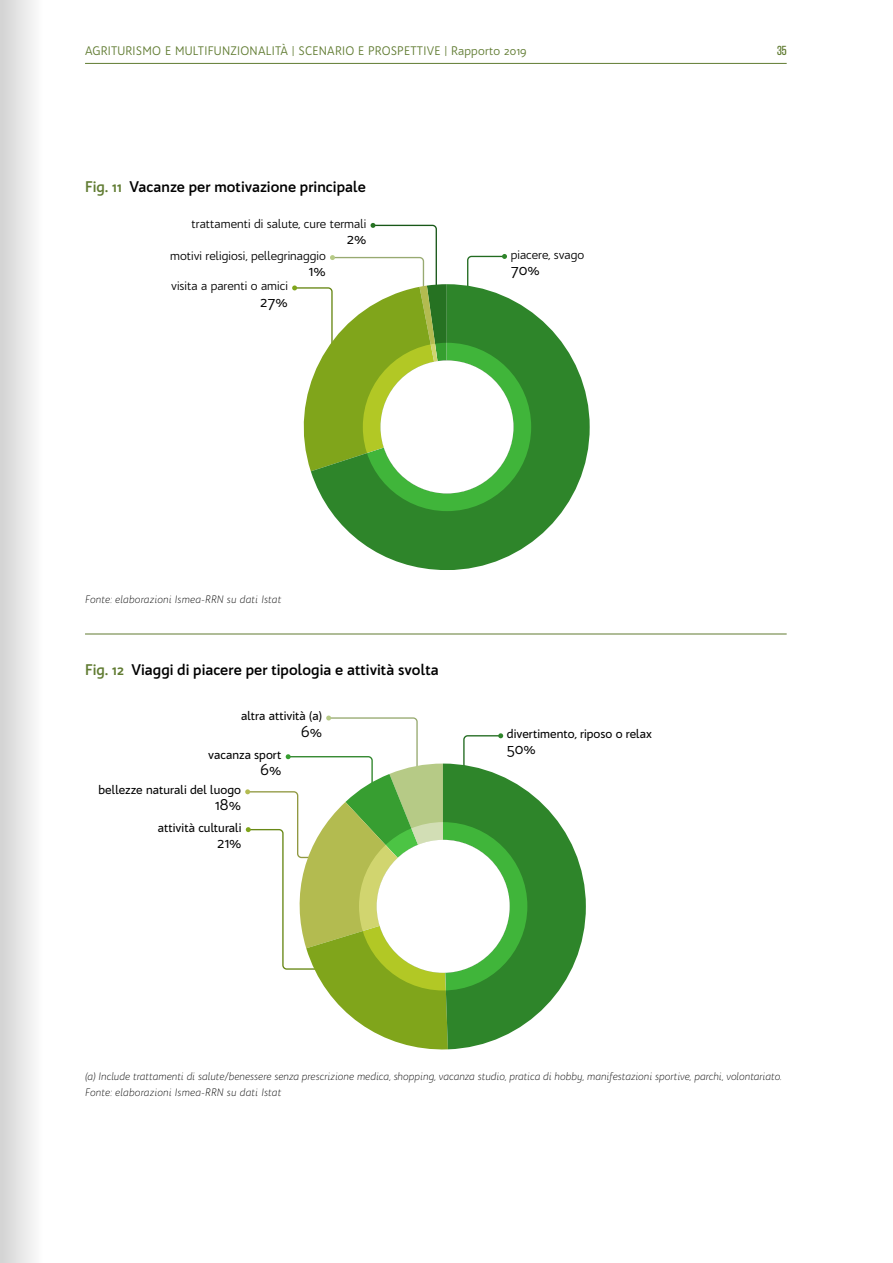
<style>
.page{position:relative;width:893px;height:1263px;background:#fff}
.page>*{position:absolute;margin:0;border:0;box-sizing:border-box;transform-origin:0 0}
.t1{font:16.2px "Bw Quinta Pro";color:#000}
.t2{font:700 15px "Bw Quinta Pro";color:#000}
.t3{font:500 13.5px "Giorgio Sans";color:#607b31}
.t4{font:12.15px "Bw Quinta Pro";color:#000}
.t5{font:500 12.15px "Bw Quinta Pro";color:#000}
.t6{font:12px "Bw Quinta Pro";letter-spacing:.02em;color:#607b31}
.t7{font:italic 300 10.5px/16.2px "Bw Quinta Pro";color:#000}
.s1{color:#607b31}
</style>
<div class="page">
<hr style="left:85px;top:63px;width:702px;height:1px;background:#607b31">
<hr style="left:85px;top:634px;width:702px;height:1px;background:#607b31">
<svg style="left:467px;top:254px;width:40px;height:30px"></svg>
<svg style="left:292px;top:223px;width:145px;height:248px"></svg>
<svg style="left:311px;top:284px;width:279px;height:286px;fill:#2e852a"></svg>
<svg style="left:363px;top:343px;width:168px;height:168px"></svg>
<svg style="left:245px;top:715px;width:341px;height:335px"></svg>
<svg style="left:359px;top:822px;width:168px;height:168px"></svg>
<div style="left:0;top:0;width:43px;height:1263px;background:linear-gradient(to right,#d2d2d2,#fefefe)"></div>
<p class="t6" style="left:85px;top:43px;width:443px">AGRITURISMO E MULTIFUNZIONALITÀ | SCENARIO E PROSPETTIVE | Rapporto 2019</p>
<p class="t3" style="left:777px;top:44px;width:11px">35</p>
<h2 class="t2" style="left:85px;top:177px;width:282px"><span class="s1">Fig. 11</span> Vacanze per motivazione principale</h2>
<p class="t4" style="left:192px;top:216px;width:176px">trattamenti di salute, cure termali</p>
<h1 class="t1" style="left:347px;top:228px;width:21px">2%</h1>
<p class="t4" style="left:170px;top:248px;width:157px">motivi religiosi, pellegrinaggio</p>
<h1 class="t1" style="left:309px;top:260px;width:19px">1%</h1>
<p class="t4" style="left:171px;top:278px;width:118px">visita a parenti o amici</p>
<h1 class="t1" style="left:260px;top:291px;width:29px">27%</h1>
<p class="t4" style="left:511px;top:247px;width:75px">piacere, svago</p>
<h1 class="t1" style="left:511px;top:259px;width:31px">70%</h1>
<p class="t7" style="left:85px;top:591px;width:198px">Fonte: elaborazioni Ismea-RRN su dati Istat</p>
<h2 class="t2" style="left:85px;top:660px;width:355px"><span class="s1">Fig. 12</span> Viaggi di piacere per tipologia e attività svolta</h2>
<p class="t5" style="left:241px;top:708px;width:82px">altra attività (a)</p>
<h1 class="t1" style="left:301px;top:721px;width:22px">6%</h1>
<p class="t5" style="left:208px;top:747px;width:75px">vacanza sport</p>
<h1 class="t1" style="left:261px;top:759px;width:22px">6%</h1>
<p class="t5" style="left:99px;top:782px;width:144px">bellezze naturali del luogo</p>
<h1 class="t1" style="left:215px;top:794px;width:28px">18%</h1>
<p class="t5" style="left:158px;top:820px;width:85px">attività culturali</p>
<h1 class="t1" style="left:217px;top:832px;width:26px">21%</h1>
<p class="t5" style="left:507px;top:726px;width:146px">divertimento, riposo o relax</p>
<h1 class="t1" style="left:507px;top:738px;width:30px">50%</h1>
<p class="t7" style="left:85px;top:1068px;width:698px">(a) Include trattamenti di salute/benessere senza prescrizione medica, shopping, vacanza studio, pratica di hobby, manifestazioni sportive, parchi, volontariato.<br>Fonte: elaborazioni Ismea-RRN su dati Istat</p>
</div>
